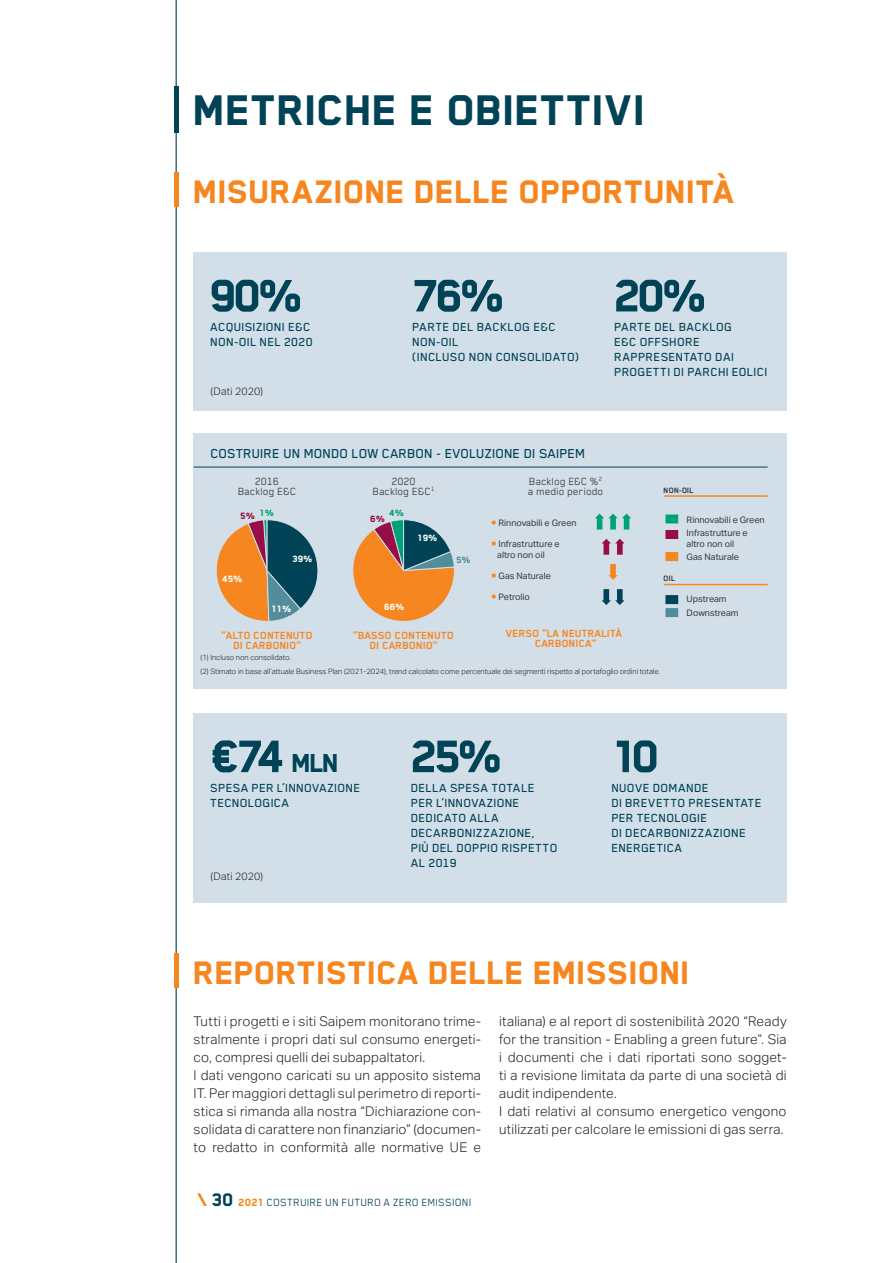
<style>
.page{position:relative;width:893px;height:1263px;background:#fff}
.page>*{position:absolute;margin:0;border:0;box-sizing:border-box;transform-origin:0 0}
.t1{font:800 52.5px "Blender Pro";letter-spacing:-.06em;color:#004356}
.t2{font:800 49.5px "Blender Pro";color:#004356}
.t3{font:800 37.5px "Blender Pro";color:#f6861f}
.t4{font:500 15px "Blender Pro";color:#004356}
.t5{font:300 13.5px/18px "Aktiv Grotesk";letter-spacing:.02em;color:#231f20}
.t6{font:500 13.5px/15px "Blender Pro";letter-spacing:.015em;color:#004356}
.t7{font:700 12px/10.5px "Blender Pro";color:#f6861f;text-align:center}
.t8{font:12px/10.5px "Blender Pro";color:#343741;text-align:center}
.t9{font:12px "Blender Pro";letter-spacing:.02em;color:#004356}
.t10{font:300 10.5px "Aktiv Grotesk";letter-spacing:.015em;color:#231f20}
.t11{font:800 10.5px "Blender Pro";color:#fff}
.t12{font:800 10.5px "Blender Pro";color:#970d48}
.t13{font:800 10.5px "Blender Pro";color:#00a176}
.t14{font:800 10.5px "Blender Pro";color:#538d9c}
.t15{font:9px/13.5px "Aktiv Grotesk";color:#343741}
.t16{font:700 9px "Blender Pro";color:#343741}
.t17{font:300 7.5px/13.5px "Aktiv Grotesk";color:#231f20}
.s1{font-size:15px;color:#f6861f}
.s2{font-size:30px}
.s3{font-weight:800;font-size:21px;color:#f6861f}
.s4{font-weight:800;font-size:21px}
.s5{font-weight:800;color:#f6861f}
</style>
<div class="page">
<hr style="left:176px;top:0;width:1px;height:1263px;background:#004356">
<hr style="left:174px;top:86px;width:4px;height:47px;background:#004356">
<hr style="left:174px;top:173px;width:4px;height:34px;background:#f6861f">
<div style="left:194px;top:433px;width:593px;height:255px;background:#d3dfe8"></div>
<hr style="left:194px;top:467px;width:574px;height:1px;background:#004356">
<svg style="left:216px;top:519px;width:102px;height:103px"></svg>
<svg style="left:352px;top:519px;width:103px;height:103px"></svg>
<div style="left:665px;top:514px;width:13px;height:9px;background:#00a176"></div>
<div style="left:665px;top:530px;width:13px;height:9px;background:#970d48"></div>
<div style="left:665px;top:552px;width:13px;height:9px;background:#f6861f"></div>
<div style="left:665px;top:595px;width:13px;height:9px;background:#004356"></div>
<div style="left:665px;top:608px;width:13px;height:9px;background:#538d9c"></div>
<svg style="left:602px;top:539px;width:22px;height:16px"></svg>
<svg style="left:608px;top:564px;width:10px;height:16px"></svg>
<svg style="left:602px;top:589px;width:22px;height:16px"></svg>
<svg style="left:595px;top:514px;width:36px;height:15px"></svg>
<hr style="left:664px;top:495px;width:104px;height:2px;background:#f6861f">
<hr style="left:664px;top:584px;width:104px;height:1px;background:#f6861f">
<div style="left:194px;top:713px;width:593px;height:189px;background:#d3dfe8"></div>
<div style="left:194px;top:252px;width:593px;height:159px;background:#d3dfe8"></div>
<hr style="left:174px;top:953px;width:4px;height:34px;background:#f6861f">
<h2 class="t2" style="left:194px;top:79px;width:454px">METRICHE E OBIETTIVI</h2>
<h3 class="t3" style="left:194px;top:168px;width:543px">MISURAZIONE DELLE OPPORTUNITÀ</h3>
<h1 class="t1" style="left:211px;top:263px;width:95px">90%</h1>
<p class="t6" style="left:211px;top:319px;width:104px">ACQUISIZIONI E&amp;C<br>NON-OIL NEL 2020</p>
<p class="t10" style="left:211px;top:388px;width:54px">(Dati 2020)</p>
<h1 class="t1" style="left:413px;top:263px;width:94px">76%</h1>
<p class="t6" style="left:413px;top:319px;width:169px">PARTE DEL BACKLOG E&amp;C<br>NON-OIL<br>(INCLUSO NON CONSOLIDATO)</p>
<h1 class="t1" style="left:614px;top:263px;width:95px">20%</h1>
<p class="t6" style="left:614px;top:319px;width:155px">PARTE DEL BACKLOG<br>E&amp;C OFFSHORE<br>RAPPRESENTATO DAI<br>PROGETTI DI PARCHI EOLICI</p>
<p class="t4" style="left:211px;top:444px;width:376px">COSTRUIRE UN MONDO LOW CARBON - EVOLUZIONE DI SAIPEM</p>
<p class="t8" style="left:238px;top:475px;width:60px">2016<br>Backlog E&amp;C</p>
<p class="t8" style="left:528px;top:475px;width:77px;text-align:left">Backlog E&amp;C %<sup>2 </sup>a medio periodo</p>
<p class="t8" style="left:373px;top:475px;width:63px">2020<br>Backlog E&amp;C<sup>1</sup></p>
<p class="t12" style="left:241px;top:509px;width:35px">5% <sup>1%</sup></p>
<p class="t11" style="left:223px;top:572px;width:21px">45%</p>
<p class="t11" style="left:293px;top:552px;width:21px">39%</p>
<p class="t13" style="left:390px;top:506px;width:16px">4%</p>
<p class="t12" style="left:371px;top:512px;width:16px">6%</p>
<p class="t11" style="left:418px;top:531px;width:21px">19%</p>
<p class="t14" style="left:457px;top:553px;width:16px">5%</p>
<p class="t15" style="left:491px;top:517px;width:87px"><span class="s1">•</span> Rinnovabili e Green</p>
<p class="t15" style="left:497px;top:539px;width:64px;line-height:10.5px;text-indent:-6px"><span class="s1">•</span> Infrastrutture e altro non oil</p>
<p class="t15" style="left:491px;top:569px;width:61px"><span class="s1">•</span> Gas Naturale</p>
<p class="t15" style="left:491px;top:590px;width:40px"><span class="s1">•</span> Petrolio</p>
<p class="t11" style="left:272px;top:602px;width:21px">11%</p>
<p class="t11" style="left:385px;top:600px;width:21px">66%</p>
<p class="t16" style="left:664px;top:484px;width:32px">NON-OIL</p>
<p class="t15" style="left:687px;top:513px;width:80px">Rinnovabili e Green<br>Infrastrutture e</p>
<p class="t15" style="left:687px;top:537px;width:54px">altro non oil<br>Gas Naturale</p>
<p class="t16" style="left:664px;top:573px;width:13px">OIL</p>
<p class="t15" style="left:687px;top:593px;width:53px">Upstream<br>Downstream</p>
<p class="t7" style="left:222px;top:629px;width:93px">“ALTO CONTENUTO<br>DI CARBONIO”</p>
<p class="t7" style="left:353px;top:629px;width:102px">“BASSO CONTENUTO<br>DI CARBONIO”</p>
<p class="t7" style="left:506px;top:627px;width:118px">VERSO “LA NEUTRALITÀ<br>CARBONICA”</p>
<p class="t17" style="left:201px;top:652px;width:461px">(1) Incluso non consolidato.<br>(2) Stimato in base all’attuale Business Plan (2021-2024), trend calcolato come percentuale dei segmenti rispetto al portafoglio ordini totale.</p>
<h1 class="t1" style="left:211px;top:723px;width:130px">€74 <span class="s2">MLN</span></h1>
<p class="t6" style="left:211px;top:779px;width:151px">SPESA PER L’INNOVAZIONE<br>TECNOLOGICA</p>
<p class="t10" style="left:211px;top:873px;width:54px">(Dati 2020)</p>
<h1 class="t1" style="left:411px;top:723px;width:94px">25%</h1>
<p class="t6" style="left:411px;top:779px;width:148px">DELLA SPESA TOTALE<br>PER L’INNOVAZIONE<br>DEDICATO ALLA<br>DECARBONIZZAZIONE,<br>PIÙ DEL DOPPIO RISPETTO<br>AL 2019</p>
<h1 class="t1" style="left:612px;top:723px;width:50px">10</h1>
<p class="t6" style="left:612px;top:779px;width:152px">NUOVE DOMANDE<br>DI BREVETTO PRESENTATE<br>PER TECNOLOGIE<br>DI DECARBONIZZAZIONE<br>ENERGETICA</p>
<h3 class="t3" style="left:194px;top:949px;width:498px">REPORTISTICA DELLE EMISSIONI</h3>
<p class="t5" style="left:194px;top:1013px;width:289px">Tutti i progetti e i siti Saipem monitorano trime&shy;stralmente i propri dati sul consumo energeti&shy;co, compresi quelli dei subappaltatori.<br>I dati vengono caricati su un apposito sistema IT. Per maggiori dettagli sul perimetro di reporti&shy;stica si rimanda alla nostra “Dichiarazione con&shy;solidata di carattere non finanziario” (documen&shy;to redatto in conformità alle normative UE e</p>
<p class="t5" style="left:499px;top:1013px;width:289px">italiana) e al report di sostenibilità 2020 “Ready for the transition - Enabling a green future”. Sia i documenti che i dati riportati sono sogget&shy;ti a revisione limitata da parte di una società di audit indipendente.<br>I dati relativi al consumo energetico vengono utilizzati per calcolare le emissioni di gas serra.</p>
<p class="t9" style="left:197px;top:1194px;width:276px"><span class="s3">\</span> <span class="s4">30</span> <span class="s5">2021</span> COSTRUIRE UN FUTURO A ZERO EMISSIONI</p>
</div>
